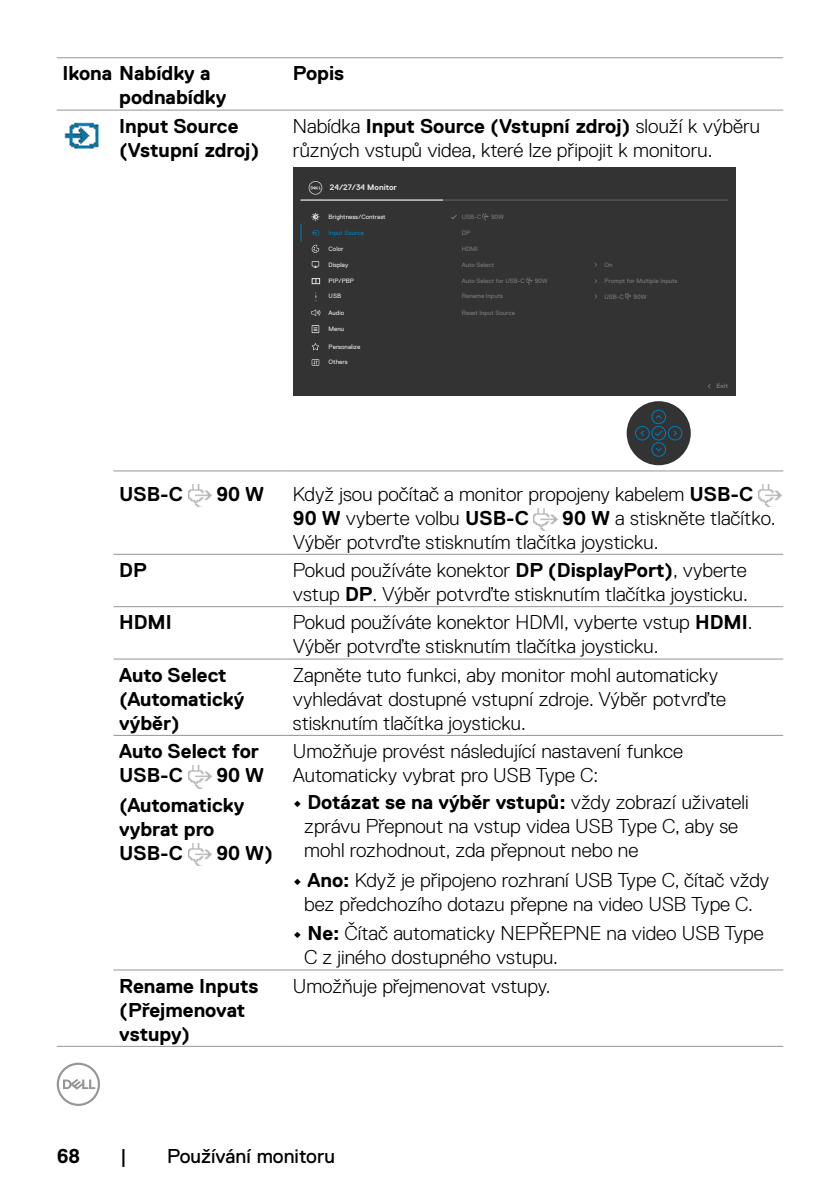
<style>
.page{position:relative;width:840px;height:1191px;background:#fff}
.page>*{position:absolute;margin:0;border:0;box-sizing:border-box;transform-origin:0 0}
.t1{font:300 20px/24px "Dell Replica";color:#000}
.t2{font:700 20px/24px "Dell Replica";color:#000}
.t3{font:20px "Dell Replica";color:#000}
.t4{font:700 8px "Dell Replica";color:#e4e4e4}
.t5{font:6.2px "Dell Replica";color:#777}
.t6{font:6.2px "Dell Replica";color:#e4e4e4}
.t7{font:6.2px "Dell Replica";color:#007db8}
.t8{font:700 6.2px "Dell Replica";color:#777}
.s1{font-weight:700}
</style>
<div class="page">
<svg style="left:57px;top:1062px;width:43px;height:44px"></svg>
<hr style="left:57px;top:1045px;width:56px;height:1px;background:#939598">
<hr style="left:57px;top:57px;width:56px;height:1px;background:#939598">
<hr style="left:113px;top:57px;width:174px;height:1px;background:#939598">
<hr style="left:287px;top:57px;width:495px;height:1px;background:#939598">
<hr style="left:57px;top:110px;width:56px;height:1px;background:#939598">
<hr style="left:113px;top:110px;width:174px;height:1px;background:#939598">
<hr style="left:287px;top:110px;width:495px;height:1px;background:#939598">
<hr style="left:113px;top:470px;width:174px;height:1px;background:#939598">
<hr style="left:287px;top:470px;width:495px;height:1px;background:#939598">
<hr style="left:113px;top:554px;width:174px;height:1px;background:#939598">
<hr style="left:287px;top:554px;width:495px;height:1px;background:#939598">
<hr style="left:113px;top:606px;width:174px;height:1px;background:#939598">
<hr style="left:287px;top:606px;width:495px;height:1px;background:#939598">
<hr style="left:113px;top:658px;width:174px;height:1px;background:#939598">
<hr style="left:287px;top:658px;width:495px;height:1px;background:#939598">
<hr style="left:113px;top:735px;width:174px;height:1px;background:#939598">
<hr style="left:287px;top:735px;width:495px;height:1px;background:#939598">
<hr style="left:113px;top:969px;width:174px;height:1px;background:#939598">
<hr style="left:287px;top:969px;width:495px;height:1px;background:#939598">
<hr style="left:113px;top:1046px;width:174px;height:1px;background:#939598">
<hr style="left:287px;top:1046px;width:495px;height:1px;background:#939598">
<img style="left:64px;top:122px;width:35px;height:27px">
<div style="left:293px;top:167px;width:442px;height:229px;background:#333"></div>
<div style="left:626px;top:401px;width:64px;height:64px;background:#333;border-radius:50%"></div>
<hr style="left:300px;top:200px;width:427px;height:1px;background:#666">
<hr style="left:300px;top:200px;width:142px;height:1px;background:#fff">
<svg style="left:625px;top:293px;width:6px;height:7px"></svg>
<svg style="left:482px;top:213px;width:6px;height:8px"></svg>
<div style="left:651px;top:426px;width:14px;height:14px;border:1px solid #007db8;border-radius:50%"></div>
<div style="left:651px;top:442px;width:14px;height:14px;border:1px solid #007db8;border-radius:50%"></div>
<div style="left:635px;top:426px;width:14px;height:14px;border:1px solid #007db8;border-radius:50%"></div>
<div style="left:667px;top:426px;width:14px;height:14px;border:1px solid #007db8;border-radius:50%"></div>
<svg style="left:656px;top:448px;width:5px;height:4px"></svg>
<div style="left:651px;top:410px;width:14px;height:14px;border:1px solid #007db8;border-radius:50%"></div>
<svg style="left:656px;top:415px;width:5px;height:4px"></svg>
<svg style="left:673px;top:430px;width:4px;height:6px"></svg>
<svg style="left:640px;top:430px;width:4px;height:6px"></svg>
<svg style="left:653px;top:429px;width:10px;height:8px"></svg>
<svg style="left:300px;top:224px;width:1px;height:18px"></svg>
<svg style="left:311px;top:230px;width:8px;height:5px"></svg>
<svg style="left:311px;top:244px;width:8px;height:9px"></svg>
<svg style="left:311px;top:213px;width:8px;height:8px"></svg>
<svg style="left:311px;top:261px;width:8px;height:5px"></svg>
<svg style="left:312px;top:262px;width:6px;height:6px"></svg>
<svg style="left:311px;top:278px;width:9px;height:6px"></svg>
<svg style="left:311px;top:343px;width:8px;height:7px"></svg>
<svg style="left:311px;top:359px;width:8px;height:7px"></svg>
<svg style="left:312px;top:360px;width:6px;height:5px"></svg>
<svg style="left:311px;top:325px;width:8px;height:8px"></svg>
<svg style="left:312px;top:326px;width:6px;height:6px"></svg>
<svg style="left:314px;top:292px;width:3px;height:9px"></svg>
<svg style="left:311px;top:309px;width:9px;height:7px"></svg>
<svg style="left:308px;top:181px;width:14px;height:14px"></svg>
<svg style="left:526px;top:277px;width:6px;height:8px"></svg>
<img style="left:188px;top:484px;width:23px;height:23px">
<img style="left:758px;top:484px;width:23px;height:23px">
<img style="left:533px;top:508px;width:23px;height:23px">
<img style="left:188px;top:765px;width:23px;height:23px">
<img style="left:188px;top:843px;width:23px;height:23px">
<p class="t2" style="left:119px;top:62px;width:108px;text-indent:-57px">Ikona Nabídky a podnabídky</p>
<p class="t2" style="left:293px;top:62px;width:53px">Popis</p>
<p class="t2" style="left:119px;top:114px;width:142px">Input Source (Vstupní zdroj)</p>
<p class="t1" style="left:293px;top:114px;width:468px">Nabídka <span class="s1">Input Source (Vstupní zdroj)</span> slouží k výběru různých vstupů videa, které lze připojit k monitoru.</p>
<p class="t4" style="left:330px;top:183px;width:68px">24/27/34 Monitor</p>
<p class="t6" style="left:328px;top:213px;width:59px">Brightness/Contrast</p>
<p class="t7" style="left:328px;top:229px;width:37px">Input Source</p>
<p class="t6" style="left:328px;top:245px;width:16px">Color</p>
<p class="t6" style="left:328px;top:261px;width:21px">Display</p>
<p class="t6" style="left:328px;top:277px;width:27px">PIP/PBP</p>
<p class="t6" style="left:328px;top:293px;width:14px">USB</p>
<p class="t6" style="left:328px;top:309px;width:17px">Audio</p>
<p class="t6" style="left:328px;top:325px;width:17px">Menu</p>
<p class="t6" style="left:328px;top:343px;width:33px">Personalize</p>
<p class="t6" style="left:328px;top:359px;width:21px">Others</p>
<p class="t5" style="left:461px;top:213px;width:21px">USB-C</p>
<p class="t5" style="left:490px;top:213px;width:15px">90W</p>
<p class="t5" style="left:461px;top:229px;width:10px">DP</p>
<p class="t5" style="left:461px;top:245px;width:17px">HDMI</p>
<p class="t5" style="left:461px;top:261px;width:34px">Auto Select</p>
<p class="t5" style="left:604px;top:261px;width:10px">On</p>
<p class="t5" style="left:461px;top:277px;width:64px">Auto Select for USB-C</p>
<p class="t5" style="left:534px;top:277px;width:15px">90W</p>
<p class="t5" style="left:604px;top:277px;width:75px">Prompt for Multiple Inputs</p>
<p class="t5" style="left:461px;top:309px;width:55px">Reset Input Source</p>
<p class="t5" style="left:461px;top:293px;width:43px">Rename Inputs</p>
<p class="t5" style="left:604px;top:293px;width:21px">USB-C</p>
<p class="t5" style="left:633px;top:293px;width:15px">90W</p>
<p class="t8" style="left:716px;top:383px;width:13px">Exit</p>
<p class="t2" style="left:119px;top:482px;width:65px">USB-C</p>
<p class="t2" style="left:216px;top:482px;width:49px">90 W</p>
<p class="t1" style="left:293px;top:482px;width:462px">Když jsou počítač a monitor propojeny kabelem <span class="s1">USB-C<br>90 W</span> vyberte volbu <span class="s1">USB-C</span></p>
<p class="t1" style="left:293px;top:506px;width:484px;text-indent:269px"><span class="s1">90 W</span> a stiskněte tlačítko.<br>Výběr potvrďte stisknutím tlačítka joysticku.</p>
<p class="t2" style="left:119px;top:558px;width:29px">DP</p>
<p class="t1" style="left:293px;top:558px;width:456px">Pokud používáte konektor <span class="s1">DP (DisplayPort)</span>, vyberte vstup <span class="s1">DP</span>. Výběr potvrďte stisknutím tlačítka joysticku.</p>
<p class="t2" style="left:119px;top:610px;width:54px">HDMI</p>
<p class="t1" style="left:293px;top:610px;width:461px">Pokud používáte konektor HDMI, vyberte vstup <span class="s1">HDMI</span>.<br>Výběr potvrďte stisknutím tlačítka joysticku.</p>
<p class="t2" style="left:119px;top:663px;width:126px">Auto Select (Automatický výběr)</p>
<p class="t1" style="left:293px;top:663px;width:434px">Zapněte tuto funkci, aby monitor mohl automaticky vyhledávat dostupné vstupní zdroje. Výběr potvrďte stisknutím tlačítka joysticku.</p>
<p class="t2" style="left:119px;top:739px;width:141px">Auto Select for<br>USB-C</p>
<p class="t1" style="left:293px;top:739px;width:391px">Umožňuje provést následující nastavení funkce<br>Automaticky vybrat pro USB Type C:</p>
<p class="t1" style="left:304px;top:790px;width:446px;text-indent:-11px"><span class="s1">• Dotázat se na výběr vstupů:</span> vždy zobrazí uživateli zprávu Přepnout na vstup videa USB Type C, aby se mohl rozhodnout, zda přepnout nebo ne</p>
<p class="t1" style="left:293px;top:867px;width:477px;text-align:center"><span class="s1">• Ano:</span> Když je připojeno rozhraní USB Type C, čítač vždy bez předchozího dotazu přepne na video USB Type C.</p>
<p class="t1" style="left:304px;top:921px;width:461px;text-indent:-11px"><span class="s1">• Ne:</span> Čítač automaticky NEPŘEPNE na video USB Type<br>C z jiného dostupného vstupu.</p>
<p class="t2" style="left:119px;top:760px;width:146px;line-height:29.6px;text-indent:97px">90 W (Automaticky</p>
<p class="t2" style="left:119px;top:817px;width:97px">vybrat pro<br>USB-C</p>
<p class="t2" style="left:216px;top:841px;width:58px">90 W)</p>
<p class="t2" style="left:119px;top:973px;width:140px">Rename Inputs (Přejmenovat vstupy)</p>
<p class="t1" style="left:293px;top:973px;width:259px">Umožňuje přejmenovat vstupy.</p>
<p class="t2" style="left:57px;top:1143px;width:25px">68</p>
<p class="t3" style="left:120px;top:1144px;width:8px">|</p>
<p class="t3" style="left:167px;top:1144px;width:169px">Používání monitoru</p>
</div>
